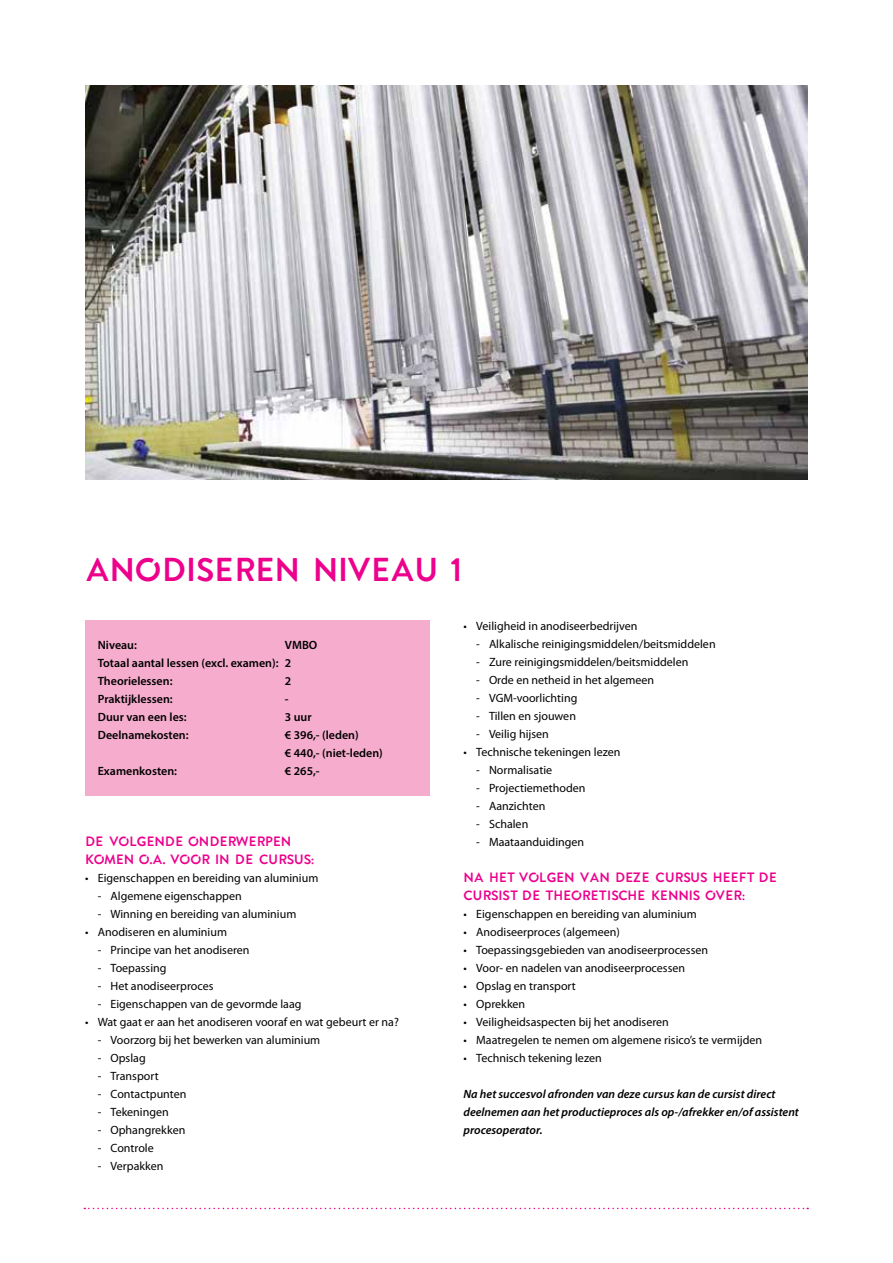
<style>
.page{position:relative;width:893px;height:1263px;background:#fff}
.page>*{position:absolute;margin:0;border:0;box-sizing:border-box;transform-origin:0 0}
.t1{font:33px "Enso";letter-spacing:.005em;color:#ec008c}
.t2{font:13.5px/18px "Enso";letter-spacing:.005em;color:#ec008c}
.t3{font:12px "Myriad Pro";color:#000}
.t4{font:600 12px/18px "Myriad Pro";color:#000}
.t5{font:italic 600 12px/18px "Myriad Pro";color:#000}
</style>
<div class="page">
<div style="left:85px;top:620px;width:344px;height:175px;background:#f6adcd"></div>
<svg style="left:84px;top:1208px;width:724px;height:1px"></svg>
<img style="left:85px;top:85px;width:723px;height:394px">
<h1 class="t1" style="left:85px;top:543px;width:378px">ANODISEREN NIVEAU 1</h1>
<p class="t4" style="left:98px;top:636px;width:41px">Niveau:</p>
<p class="t4" style="left:98px;top:636px;width:221px;text-indent:187px">VMBO<br>Totaal aantal lessen (excl. examen): 2<br>Theorielessen:</p>
<p class="t4" style="left:285px;top:672px;width:8px">2</p>
<p class="t4" style="left:98px;top:690px;width:76px">Praktijklessen:</p>
<p class="t4" style="left:285px;top:690px;width:5px">-</p>
<p class="t4" style="left:98px;top:708px;width:90px">Duur van een les:</p>
<p class="t4" style="left:285px;top:708px;width:28px">3 uur</p>
<p class="t4" style="left:98px;top:726px;width:92px">Deelnamekosten:</p>
<p class="t4" style="left:285px;top:726px;width:99px">€ 396,- (leden)<br>€ 440,- (niet-leden)</p>
<p class="t4" style="left:98px;top:762px;width:81px">Examenkosten:</p>
<p class="t4" style="left:285px;top:762px;width:36px">€ 265,-</p>
<p class="t2" style="left:85px;top:832px;width:231px">DE VOLGENDE ONDERWERPEN<br>KOMEN O.A. VOOR IN DE CURSUS:</p>
<p class="t3" style="left:85px;top:871px;width:235px">• Eigenschappen en bereiding van aluminium</p>
<p class="t3" style="left:98px;top:889px;width:145px">- Algemene eigenschappen</p>
<p class="t3" style="left:98px;top:907px;width:200px">- Winning en bereiding van aluminium</p>
<p class="t3" style="left:85px;top:925px;width:144px">• Anodiseren en aluminium</p>
<p class="t3" style="left:98px;top:943px;width:153px">- Principe van het anodiseren</p>
<p class="t3" style="left:98px;top:961px;width:70px">- Toepassing</p>
<p class="t3" style="left:98px;top:979px;width:117px">- Het anodiseerproces</p>
<p class="t3" style="left:98px;top:997px;width:205px">- Eigenschappen van de gevormde laag</p>
<p class="t3" style="left:85px;top:1015px;width:315px">• Wat gaat er aan het anodiseren vooraf en wat gebeurt er na?</p>
<p class="t3" style="left:98px;top:1033px;width:224px">- Voorzorg bij het bewerken van aluminium</p>
<p class="t3" style="left:98px;top:1051px;width:49px">- Opslag</p>
<p class="t3" style="left:98px;top:1069px;width:62px">- Transport</p>
<p class="t3" style="left:98px;top:1087px;width:90px">- Contactpunten</p>
<p class="t3" style="left:98px;top:1105px;width:73px">- Tekeningen</p>
<p class="t3" style="left:98px;top:1123px;width:89px">- Ophangrekken</p>
<p class="t3" style="left:98px;top:1141px;width:57px">- Controle</p>
<p class="t3" style="left:98px;top:1159px;width:67px">- Verpakken</p>
<p class="t3" style="left:463px;top:619px;width:176px">• Veiligheid in anodiseerbedrijven</p>
<p class="t3" style="left:476px;top:637px;width:241px">- Alkalische reinigingsmiddelen/beitsmiddelen</p>
<p class="t3" style="left:476px;top:655px;width:214px">- Zure reinigingsmiddelen/beitsmiddelen</p>
<p class="t3" style="left:476px;top:673px;width:180px">- Orde en netheid in het algemeen</p>
<p class="t3" style="left:476px;top:691px;width:103px">- VGM-voorlichting</p>
<p class="t3" style="left:476px;top:709px;width:101px">- Tillen en sjouwen</p>
<p class="t3" style="left:476px;top:727px;width:74px">- Veilig hijsen</p>
<p class="t3" style="left:463px;top:745px;width:158px">• Technische tekeningen lezen</p>
<p class="t3" style="left:476px;top:763px;width:77px">- Normalisatie</p>
<p class="t3" style="left:476px;top:781px;width:111px">- Projectiemethoden</p>
<p class="t3" style="left:476px;top:799px;width:71px">- Aanzichten</p>
<p class="t3" style="left:476px;top:817px;width:54px">- Schalen</p>
<p class="t3" style="left:476px;top:835px;width:109px">- Maataanduidingen</p>
<p class="t2" style="left:463px;top:868px;width:315px">NA HET VOLGEN VAN DEZE CURSUS HEEFT DE<br>CURSIST DE THEORETISCHE KENNIS OVER:</p>
<p class="t3" style="left:463px;top:907px;width:235px">• Eigenschappen en bereiding van aluminium</p>
<p class="t3" style="left:463px;top:925px;width:158px">• Anodiseerproces (algemeen)</p>
<p class="t3" style="left:463px;top:943px;width:246px">• Toepassingsgebieden van anodiseerprocessen</p>
<p class="t3" style="left:463px;top:961px;width:223px">• Voor- en nadelen van anodiseerprocessen</p>
<p class="t3" style="left:463px;top:979px;width:114px">• Opslag en transport</p>
<p class="t3" style="left:463px;top:997px;width:63px">• Oprekken</p>
<p class="t3" style="left:463px;top:1015px;width:207px">• Veiligheidsaspecten bij het anodiseren</p>
<p class="t3" style="left:463px;top:1033px;width:300px">• Maatregelen te nemen om algemene risico’s te vermijden</p>
<p class="t3" style="left:463px;top:1051px;width:140px">• Technisch tekening lezen</p>
<p class="t5" style="left:463px;top:1085px;width:337px">Na het succesvol afronden van deze cursus kan de cursist direct deelnemen aan het productieproces als op-/afrekker en/of assistent procesoperator.</p>
</div>
